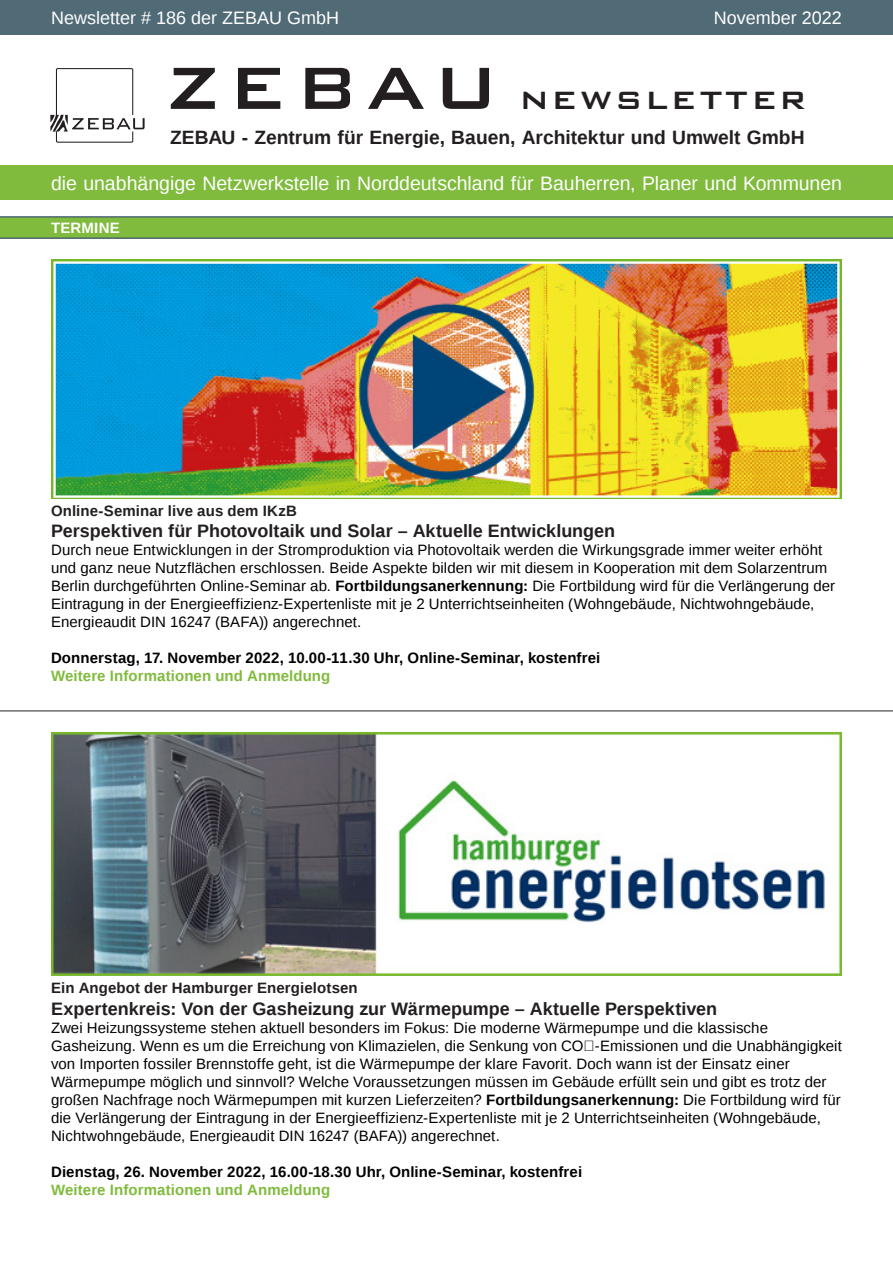
<style>
.page{position:relative;width:893px;height:1263px;background:#fff}
.page>*{position:absolute;margin:0;border:0;box-sizing:border-box;transform-origin:0 0}
.t1{font:500 40.95px "Bank Gothic BT";letter-spacing:.075em;color:#231f20}
.t2{font:19.5px "Liberation Sans";letter-spacing:-.005em;color:#fff}
.t3{font:700 19.2px "Liberation Sans";color:#231f20}
.Überschrift{font:700 18px "Liberation Sans";color:#231f20}
.t4{font:18px "Liberation Sans";color:#fff}
.Überschrift-2{font:15px/18px "Liberation Sans";letter-spacing:.005em;color:#000}
.Überschrift-3{font:700 15px "Liberation Sans";letter-spacing:.005em;color:#000}
.Überschrift-4{font:700 15px "Liberation Sans";letter-spacing:.01em;color:#80bb3d}
.Überschrift-5{font:700 15px "Liberation Sans";letter-spacing:.005em;color:#231f20}
.t5{font:700 15px "Liberation Sans";letter-spacing:.015em;color:#fff}
.s1{font-size:79.5px}
.s2{font-weight:700}
</style>
<div class="page">
<div style="left:0;top:0;width:893px;height:34px;background:#506a76"></div>
<div style="left:0;top:166px;width:893px;height:34px;background:#80bb3d"></div>
<svg style="left:50px;top:68px;width:95px;height:75px"></svg>
<div style="left:0;top:217px;width:893px;height:21px;background:#80bb3d"></div>
<hr style="left:0;top:237px;width:893px;height:2px;background:#506a76">
<hr style="left:0;top:216px;width:893px;height:2px;background:#506a76">
<svg style="left:51px;top:498px;width:791px;height:1px"></svg>
<img style="left:51px;top:259px;width:791px;height:239px">
<hr style="left:0;top:710px;width:893px;height:2px;background:#6c6d70">
<img style="left:51px;top:732px;width:791px;height:244px">
<p class="t4" style="left:51px;top:7px;width:290px">Newsletter # 186 der ZEBAU GmbH</p>
<p class="t4" style="left:714px;top:7px;width:130px">November 2022</p>
<h1 class="t1" style="left:166px;top:76px;width:642px"><span class="s1">ZEBAU</span> newsletter</h1>
<p class="t3" style="left:170px;top:124px;width:636px">ZEBAU - Zentrum für Energie, Bauen, Architektur und Umwelt GmbH</p>
<h2 class="t2" style="left:51px;top:172px;width:792px">die unabhängige Netzwerkstelle in Norddeutschland für Bauherren, Planer und Kommunen</h2>
<p class="t5" style="left:51px;top:217px;width:70px">TERMINE</p>
<p class="Überschrift-5" style="left:51px;top:500px;width:247px">Online-Seminar live aus dem IKzB</p>
<p class="Überschrift" style="left:51px;top:518px;width:566px">Perspektiven für Photovoltaik und Solar – Aktuelle Entwicklungen</p>
<p class="Überschrift-2" style="left:51px;top:541px;width:786px">Durch neue Entwicklungen in der Stromproduktion via Photovoltaik werden die Wirkungsgrade immer weiter erhöht und ganz neue Nutzflächen erschlossen. Beide Aspekte bilden wir mit diesem in Kooperation mit dem Solarzentrum Berlin durchgeführten Online-Seminar ab. <span class="s2">Fortbildungsanerkennung:</span> Die Fortbildung wird für die Verlängerung der Eintragung in der Energieeffizienz-Expertenliste mit je 2 Unterrichtseinheiten (Wohngebäude, Nichtwohngebäude, Energieaudit DIN 16247 (BAFA)) angerechnet.</p>
<p class="Überschrift-3" style="left:51px;top:648px;width:551px">Donnerstag, 17. November 2022, 10.00-11.30 Uhr, Online-Seminar, kostenfrei</p>
<p class="Überschrift-4" style="left:51px;top:666px;width:281px">Weitere Informationen und Anmeldung</p>
<p class="Überschrift-5" style="left:51px;top:978px;width:308px">Ein Angebot der Hamburger Energielotsen</p>
<p class="Überschrift" style="left:51px;top:996px;width:668px">Expertenkreis: Von der Gasheizung zur Wärmepumpe – Aktuelle Perspektiven</p>
<p class="Überschrift-2" style="left:51px;top:1019px;width:792px">Zwei Heizungssysteme stehen aktuell besonders im Fokus: Die moderne Wärmepumpe und die klassische Gasheizung. Wenn es um die Erreichung von Klimazielen, die Senkung von CO₂-Emissionen und die Unabhängigkeit von Importen fossiler Brennstoffe geht, ist die Wärmepumpe der klare Favorit. Doch wann ist der Einsatz einer Wärmepumpe möglich und sinnvoll? Welche Voraussetzungen müssen im Gebäude erfüllt sein und gibt es trotz der großen Nachfrage noch Wärmepumpen mit kurzen Lieferzeiten? <span class="s2">Fortbildungsanerkennung:</span> Die Fortbildung wird für die Verlängerung der Eintragung in der Energieeffizienz-Expertenliste mit je 2 Unterrichtseinheiten (Wohngebäude, Nichtwohngebäude, Energieaudit DIN 16247 (BAFA)) angerechnet.</p>
<p class="Überschrift-3" style="left:51px;top:1161px;width:533px">Dienstag, 26. November 2022, 16.00-18.30 Uhr, Online-Seminar, kostenfrei</p>
<p class="Überschrift-4" style="left:51px;top:1179px;width:281px">Weitere Informationen und Anmeldung</p>
</div>
